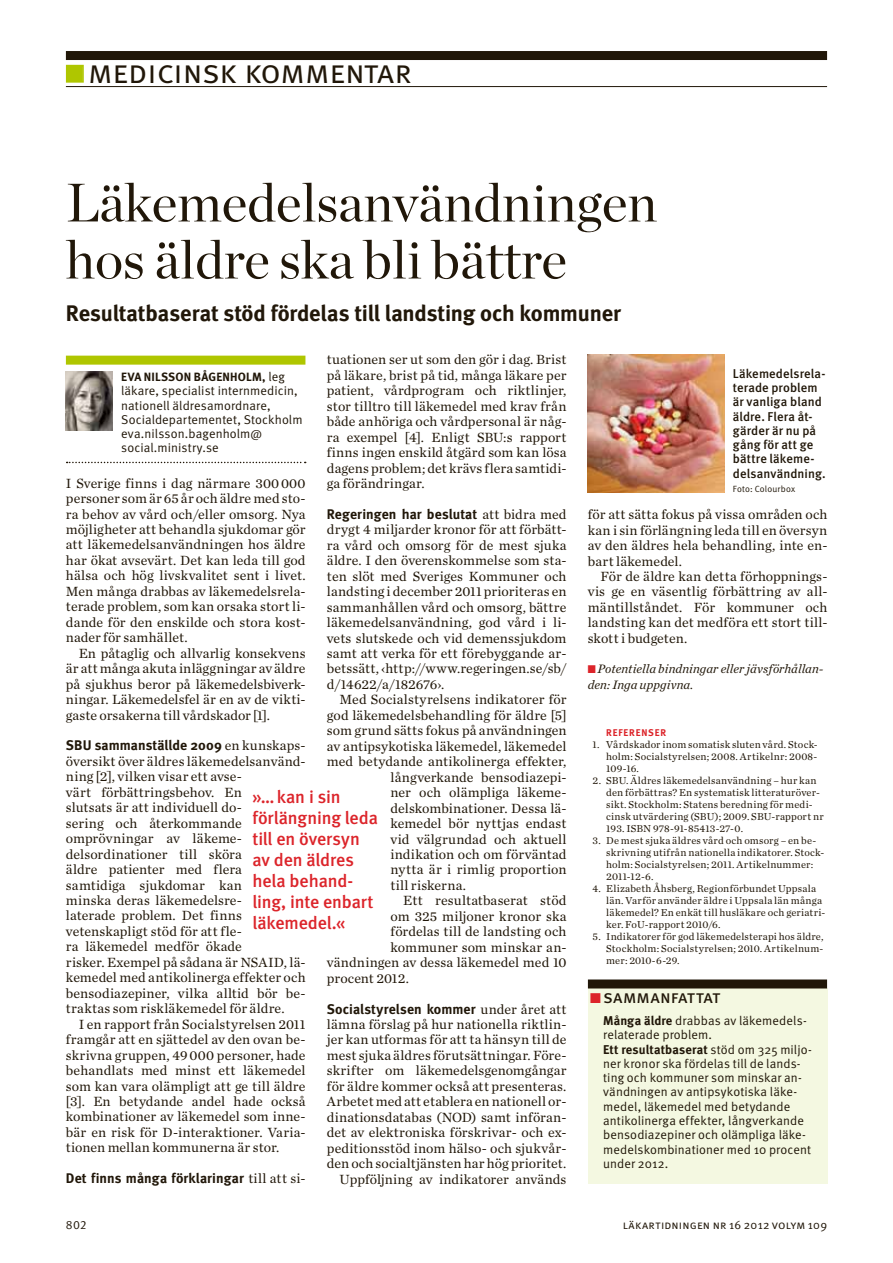
<style>
.page{position:relative;width:893px;height:1263px;background:#fff}
.page>*{position:absolute;margin:0;border:0;box-sizing:border-box;transform-origin:0 0}
.t1{font:54px/57px "Chronicle LT Display";color:#211709}
.t2{font:33px "Meta LT Normal Small Caps";color:#211709}
.t3{font:22.5px "Meta LT Bold";letter-spacing:-.01em;color:#211709}
.t4{font:18px/21px "Meta LT Medium";letter-spacing:-.01em;color:#dc242a}
.t5{font:18px "Meta LT Book Small Caps";color:#211709}
.t6{font:13.95px/15.5px "Chronicle LT Text";letter-spacing:.01em;color:#211709;text-align:justify}
.t7{font:13.95px "Meta LT Bold";letter-spacing:.005em;color:#211709}
.t8{font:12.75px/14.2px "Meta LT Normal";letter-spacing:.01em;color:#211709}
.t9{font:12.75px/14.2px "Meta LT Medium";letter-spacing:.005em;color:#211709}
.t10{font:italic 12.75px/15.5px "Chronicle LT Text";color:#211709}
.t11{font:12.75px "Meta LT Bold";letter-spacing:.01em;color:#211709}
.t12{font:12px "Meta LT Normal Small Caps";letter-spacing:.015em;color:#211709}
.t13{font:12px "Meta LT Bold";letter-spacing:.05em;color:#211709}
.t14{font:12px "Meta LT Normal Utilities";color:#211709}
.t15{font:10.5px/12px "Chronicle LT Text";letter-spacing:.02em;color:#211709}
.t16{font:9.75px "Meta LT Bold";letter-spacing:.09em;color:#dc242a}
.t17{font:9px "Meta LT Normal";letter-spacing:.02em;color:#211709}
.s1{color:#afc600}
.s2{font-family:"Chronicle LT Text"}
.s3{font-family:"Meta LT Normal";font-size:12.75px}
.s4{color:#dc242a}
.s5{font-family:"Meta LT Bold"}
.s6{font-family:"Meta LT Normal"}
</style>
<div class="page">
<div style="left:66px;top:51px;width:761px;height:9px;background:#211709"></div>
<hr style="left:66px;top:86px;width:761px;height:1px;background:#211709">
<div style="left:66px;top:65px;width:18px;height:18px;border:2px solid #afc600"></div>
<div style="left:588px;top:997px;width:239px;height:186px;background:#f4f8e1"></div>
<div style="left:588px;top:988px;width:239px;height:16px;background:#f4f8e1"></div>
<div style="left:588px;top:979px;width:239px;height:9px;background:#211709"></div>
<svg style="left:67px;top:462px;width:239px;height:1px"></svg>
<img style="left:66px;top:371px;width:47px;height:60px">
<div style="left:66px;top:356px;width:239px;height:9px;background:#afc600"></div>
<img style="left:587px;top:354px;width:137px;height:138px">
<h2 class="t2" style="left:66px;top:52px;width:347px"><span class="s1">■</span> medicinsk kommentar</h2>
<h1 class="t1" style="left:66px;top:174px;width:593px">Läkemedelsanvändningen hos äldre ska bli bättre</h1>
<h3 class="t3" style="left:66px;top:300px;width:557px">Resultatbaserat stöd fördelas till landsting och kommuner</h3>
<p class="t6" style="left:327px;top:352px;width:241px">tuationen ser ut som den gör i dag. Brist på läkare, brist på tid, många läkare per patient, vårdprogram och riktlinjer, stor tilltro till läkemedel med krav från både anhöriga och vårdpersonal är någ&shy;ra exempel [4]. Enligt SBU:s rapport finns ingen enskild åtgärd som kan lösa dagens problem; det krävs flera samtidi&shy;ga förändringar.</p>
<p class="t7" style="left:327px;top:506px;width:241px">Regeringen har beslutat <span class="s2">att bidra med</span></p>
<p class="t6" style="left:327px;top:522px;width:241px">drygt 4 miljarder kronor för att förbätt&shy;ra vård och omsorg för de mest sjuka äldre. I den överenskommelse som sta&shy;ten slöt med Sveriges Kommuner och landsting i december 2011 prioriteras en sammanhållen vård och omsorg, bättre läkemedelsanvändning, god vård i li&shy;vets slutskede och vid demenssjukdom samt att verka för ett förebyggande ar&shy;betssätt, ‹http://www.regeringen.se/sb/ d/14622/a/182676›.</p>
<p class="t6" style="left:340px;top:692px;width:228px">Med Socialstyrelsens indikatorer för</p>
<p class="t6" style="left:327px;top:707px;width:241px">god läkemedelsbehandling för äldre [5]</p>
<p class="t6" style="left:327px;top:723px;width:241px">som grund sätts fokus på användningen</p>
<p class="t6" style="left:327px;top:738px;width:241px">av antipsykotiska läkemedel, läkemedel</p>
<p class="t6" style="left:327px;top:754px;width:241px">med betydande antikolinerga effekter,</p>
<p class="t6" style="left:391px;top:769px;width:177px">långverkande bensodiazepi-</p>
<p class="t6" style="left:391px;top:785px;width:177px">ner och olämpliga läkeme-</p>
<p class="t6" style="left:391px;top:800px;width:177px">delskombinationer. Dessa lä-</p>
<p class="t6" style="left:391px;top:815px;width:177px">kemedel bör nyttjas endast</p>
<p class="t6" style="left:391px;top:831px;width:177px">vid välgrundad och aktuell</p>
<p class="t6" style="left:391px;top:846px;width:177px">indikation och om förväntad</p>
<p class="t6" style="left:391px;top:862px;width:177px">nytta är i rimlig proportion</p>
<p class="t6" style="left:391px;top:877px;width:77px">till riskerna.</p>
<p class="t6" style="left:403px;top:893px;width:165px">Ett resultatbaserat stöd</p>
<p class="t6" style="left:391px;top:908px;width:177px">om 325 miljoner kronor ska</p>
<p class="t6" style="left:391px;top:924px;width:177px">fördelas till de landsting och</p>
<p class="t6" style="left:391px;top:939px;width:177px">kommuner som minskar an-</p>
<p class="t6" style="left:327px;top:955px;width:241px">vändningen av dessa läkemedel med 10</p>
<p class="t6" style="left:327px;top:970px;width:84px">procent 2012.</p>
<p class="t7" style="left:327px;top:1000px;width:241px">Socialstyrelsen kommer <span class="s2">under året att</span></p>
<p class="t6" style="left:327px;top:1016px;width:241px;text-align:right">lämna förslag på hur nationella riktlin&shy;jer kan utformas för att ta hänsyn till de mest sjuka äldres förutsättningar. Före&shy;skrifter om läkemedelsgenomgångar för äldre kommer också att presenteras.<br>Arbetet med att etablera en nationell or&shy;dinationsdatabas (NOD) samt införan&shy;det av elektroniska förskrivar- och ex&shy;peditionsstöd inom hälso- och sjukvår&shy;den och socialtjänsten har hög prioritet.<br>Uppföljning av indikatorer används</p>
<p class="t13" style="left:121px;top:370px;width:165px">Eva Nilsson Bågen holm, <span class="s3">leg</span></p>
<p class="t8" style="left:121px;top:384px;width:183px">läkare, specialist internmedicin, nationell äldresamordnare,<br>Socialdepartementet, Stockholm eva.nilsson.bagenholm@ social.ministry.se</p>
<p class="t6" style="left:66px;top:475px;width:241px">I Sverige finns i dag närmare 300000 personer som är 65 år och äldre med sto&shy;ra behov av vård och/eller omsorg. Nya möjligheter att behandla sjukdomar gör att läkemedelsanvändningen hos äldre har ökat avsevärt. Det kan leda till god hälsa och hög livskvalitet sent i livet.<br>Men många drabbas av läkemedelsrela&shy;terade problem, som kan orsaka stort li&shy;dande för den enskilde och stora kost&shy;nader för samhället.</p>
<p class="t6" style="left:66px;top:645px;width:241px;text-indent:13px">En påtaglig och allvarlig konsekvens är att många akuta inläggningar av äldre på sjukhus beror på läkemedelsbiverk&shy;ningar. Läkemedelsfel är en av de vikti&shy;gaste orsakerna till vårdskador [1].</p>
<p class="t7" style="left:66px;top:737px;width:241px">SBU sammanställde 2009 <span class="s2">en kunskaps-</span></p>
<p class="t6" style="left:66px;top:753px;width:241px;text-align:left">översikt över äldres läkemedelsanvänd&shy;ning [2], vilken visar ett avse-<br>värt förbättringsbehov. En<br>slutsats är att individuell do-<br>sering och återkommande omprövningar av läkeme&shy;delsordinationer till sköra<br>äldre patienter med flera<br>samtidiga sjukdomar kan<br>minska deras läkemedelsre-<br>laterade problem. Det finns vetenskapligt stöd för att fle-<br>ra läkemedel medför ökade<br>risker. Exempel på sådana är NSAID, lä&shy;kemedel med antikolinerga effekter och bensodiazepiner, vilka alltid bör be&shy;traktas som riskläkemedel för äldre.</p>
<p class="t6" style="left:66px;top:1016px;width:241px;text-indent:13px">I en rapport från Socialstyrelsen 2011 framgår att en sjättedel av den ovan be&shy;skrivna gruppen, 49000 personer, hade behandlats med minst ett läkemedel som kan vara olämpligt att ge till äldre [3]. En betydande andel hade också kombinationer av läkemedel som inne&shy;bär en risk för D-interaktioner. Varia&shy;tionen mellan kommunerna är stor.</p>
<p class="t7" style="left:66px;top:1170px;width:241px">Det finns många förklaringar <span class="s2">till att si-</span></p>
<p class="t4" style="left:252px;top:786px;width:127px">»… kan i sin förlängning leda till en översyn av den äldres hela behand&shy;ling, inte enbart läkemedel.«</p>
<p class="t9" style="left:733px;top:366px;width:94px">Läkemedelsrela&shy;terade problem är vanliga bland äldre. Flera åt&shy;gärder är nu på gång för att ge bättre läkeme&shy;delsanvändning.</p>
<p class="t17" style="left:733px;top:484px;width:64px">Foto: Colourbox</p>
<p class="t6" style="left:588px;top:507px;width:241px">för att sätta fokus på vissa områden och kan i sin förlängning leda till en översyn av den äldres hela behandling, inte en&shy;bart läkemedel.</p>
<p class="t6" style="left:588px;top:568px;width:241px;text-indent:13px">För de äldre kan detta förhoppnings&shy;vis ge en väsentlig förbättring av all&shy;mäntillståndet. För kommuner och landsting kan det medföra ett stort till&shy;skott i budgeten.</p>
<p class="t10" style="left:588px;top:661px;width:237px"><span class="s4">■</span> Potentiella bindningar eller jävsförhållan&shy;den: Inga uppgivna.</p>
<p class="t16" style="left:606px;top:726px;width:62px">REFERENSER</p>
<p class="t15" style="left:606px;top:738px;width:213px;text-align:justify;text-indent:-14px">1. Vårdskador inom somatisk sluten vård. Stock&shy;holm: Socialstyrelsen; 2008. Artikelnr: 2008- 109-16.</p>
<p class="t15" style="left:606px;top:774px;width:219px;text-indent:-14px">2. SBU. Äldres läkemedelsanvändning – hur kan den förbättras? En systematisk litteraturöver&shy;sikt. Stockholm: Statens beredning för medi&shy;cinsk utvärdering (SBU); 2009. SBU-rapport nr 193. ISBN 978-91-85413-27-0.</p>
<p class="t15" style="left:606px;top:834px;width:220px;text-indent:-14px">3. De mest sjuka äldres vård och omsorg – en be&shy;skrivning utifrån nationella indikatorer. Stock&shy;holm: Socialstyrelsen; 2011. Artikelnummer:<br>2011-12-6.</p>
<p class="t15" style="left:606px;top:882px;width:221px;text-indent:-14px">4. Elizabeth Åhsberg, Regionförbundet Uppsala län. Varför använder äldre i Uppsala län många läkemedel? En enkät till husläkare och geriatri&shy;ker. FoU-rapport 2010/6.</p>
<p class="t15" style="left:606px;top:930px;width:219px;text-align:justify;text-indent:-14px">5. Indikatorer för god läkemedelsterapi hos äldre, Stockholm: Socialstyrelsen; 2010. Artikelnum&shy;mer: 2010-6-29.</p>
<p class="t5" style="left:590px;top:986px;width:132px"><span class="s4">■</span> sammanfattat</p>
<p class="t8" style="left:603px;top:1013px;width:205px"><span class="s5">Många äldre</span> drabbas av läkemedels&shy;relaterade problem.</p>
<p class="t11" style="left:603px;top:1042px;width:210px">Ett resultatbaserat <span class="s6">stöd om 325 miljo-</span></p>
<p class="t8" style="left:603px;top:1056px;width:209px">ner kronor ska fördelas till de lands&shy;ting och kommuner som minskar an&shy;vändningen av antipsykotiska läke&shy;medel, läkemedel med betydande antikolinerga effekter, långverkande bensodiazepiner och olämpliga läke&shy;medelskombinationer med 10 procent under 2012.</p>
<p class="t14" style="left:66px;top:1218px;width:22px">802</p>
<p class="t12" style="left:623px;top:1218px;width:206px">läkartidningen nr 16 2012 volym 109</p>
</div>
